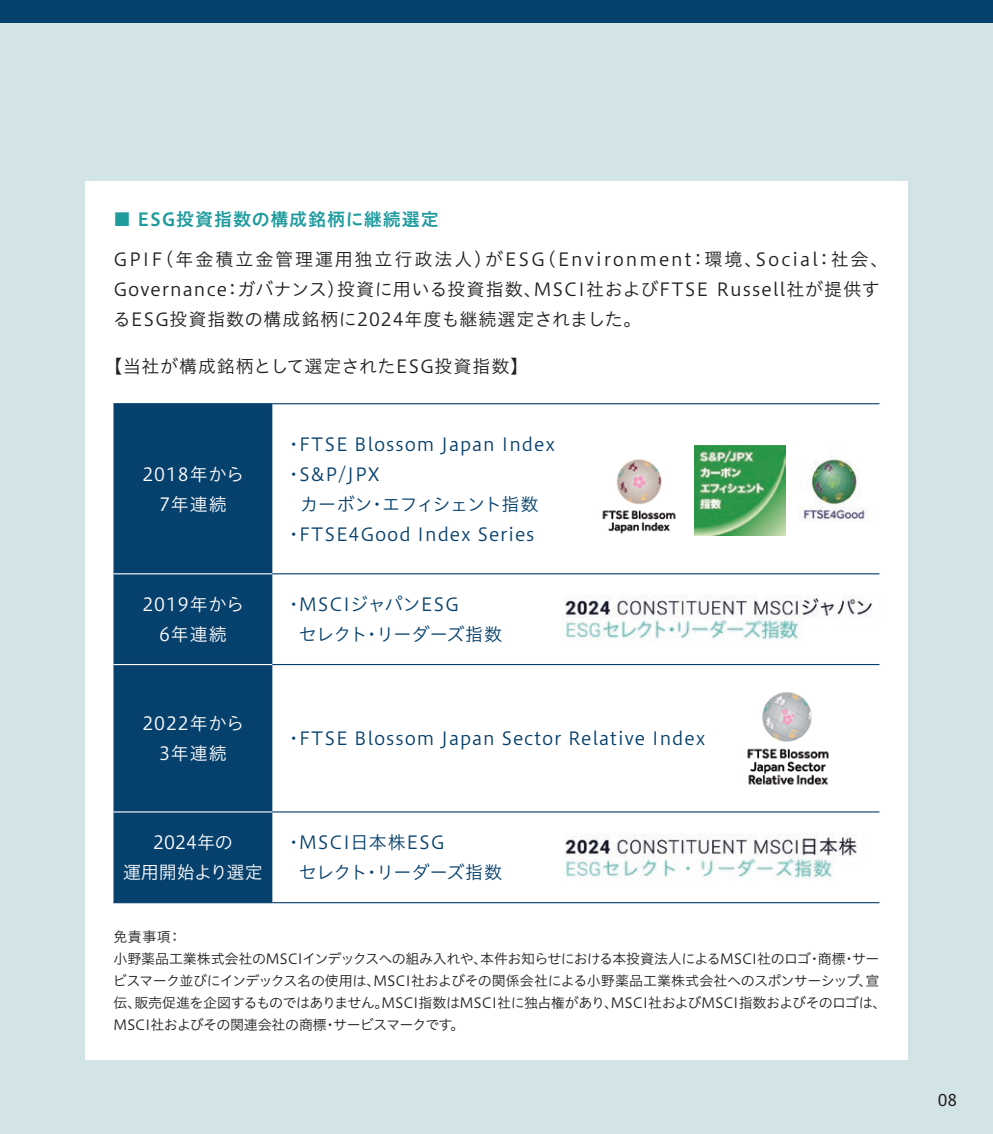
<style>
.page{position:relative;width:993px;height:1134px;background:#fff}
.page>*{position:absolute;margin:0;border:0;box-sizing:border-box;transform-origin:0 0}
.t1{font:18px/30px "Hiragino UD Sans Std W3";letter-spacing:.05em;color:#231f20}
.t2{font:18px/30px "Hiragino UD Sans Std W3";letter-spacing:.05em;color:#06406c}
.t3{font:18px/30px "Hiragino UD Sans Std W3";letter-spacing:.05em;color:#fff;text-align:center}
.t4{font:18px/30px "Hiragino UD Sans Std W3";letter-spacing:.01em;color:#06406c}
.t5{font:18px/30px "Hiragino UD Sans Std W3";letter-spacing:.03em;color:#06406c}
.t6{font:18px "Hiragino UD Sans Std W6";letter-spacing:.05em;color:#1f9b9e}
.t7{font:18px/30px "Hiragino UD Sans Std W3";letter-spacing:-.005em;color:#fff;text-align:center}
.t8{font:16px "Hiragino UD Sans Std W4";color:#231f20}
.t9{font:14px/22px "Hiragino UD Sans Std W3";letter-spacing:-.025em;color:#231f20}
</style>
<div class="page">
<div style="left:0;top:0;width:992px;height:1134px;background:#d3e4e6"></div>
<div style="left:0;top:0;width:992px;height:23px;background:#06406c"></div>
<div style="left:85px;top:181px;width:822px;height:879px;background:#fff"></div>
<div style="left:113px;top:404px;width:159px;height:498px;background:#06406c"></div>
<hr style="left:113px;top:403px;width:159px;height:1px;background:#06406c">
<hr style="left:272px;top:403px;width:607px;height:1px;background:#06406c">
<hr style="left:113px;top:902px;width:159px;height:1px;background:#06406c">
<hr style="left:272px;top:902px;width:607px;height:1px;background:#06406c">
<hr style="left:113px;top:573px;width:159px;height:1px;background:#fff">
<hr style="left:113px;top:664px;width:159px;height:1px;background:#fff">
<hr style="left:113px;top:811px;width:159px;height:1px;background:#fff">
<hr style="left:272px;top:573px;width:607px;height:1px;background:#06406c">
<hr style="left:272px;top:664px;width:607px;height:1px;background:#06406c">
<hr style="left:272px;top:811px;width:607px;height:1px;background:#06406c">
<img style="left:602px;top:459px;width:74px;height:75px">
<img style="left:694px;top:445px;width:90px;height:91px">
<img style="left:803px;top:459px;width:62px;height:63px">
<img style="left:565px;top:595px;width:307px;height:45px">
<img style="left:565px;top:834px;width:292px;height:45px">
<img style="left:747px;top:692px;width:82px;height:93px">
<p class="t6" style="left:113px;top:205px;width:327px">■ ESG投資指数の構成銘柄に継続選定</p>
<p class="t1" style="left:113px;top:243px;width:777px">GPIF（年金積立金管理運用独立行政法人）がESG（Environment：環境、Social：社会、<br>Governance：ガバナンス）投資に用いる投資指数、MSCI社およびFTSE Russell社が提供するESG投資指数の構成銘柄に2024年度も継続選定されました。</p>
<p class="t1" style="left:104px;top:350px;width:425px">【当社が構成銘柄として選定されたESG投資指数】</p>
<p class="t3" style="left:142px;top:458px;width:103px">2018年から<br>7年連続</p>
<p class="t2" style="left:285px;top:428px;width:271px">・FTSE Blossom Japan Index・S&amp;P/JPX</p>
<p class="t2" style="left:285px;top:488px;width:255px;text-align:right">カーボン・エフィシェント指数・FTSE4Good Index Series</p>
<p class="t3" style="left:142px;top:588px;width:103px">2019年から<br>6年連続</p>
<p class="t4" style="left:299px;top:588px;width:205px;text-indent:-14px">・MSCIジャパンESG<br>セレクト・リーダーズ指数</p>
<p class="t3" style="left:142px;top:707px;width:103px">2022年から<br>3年連続</p>
<p class="t2" style="left:285px;top:722px;width:422px">・FTSE Blossom Japan Sector Relative Index</p>
<p class="t7" style="left:123px;top:826px;width:141px">2024年の<br>運用開始より選定</p>
<p class="t5" style="left:299px;top:826px;width:205px;text-indent:-14px">・MSCI日本株ESG<br>セレクト・リーダーズ指数</p>
<p class="t9" style="left:113px;top:925px;width:775px">免責事項：<br>小野薬品工業株式会社のMSCIインデックスへの組み入れや、本件お知らせにおける本投資法人によるMSCI社のロゴ・商標・サービスマーク並びにインデックス名の使用は、MSCI社およびその関係会社による小野薬品工業株式会社へのスポンサーシップ、宣伝、販売促進を企図するものではありません。MSCI指数はMSCI社に独占権があり、MSCI社およびMSCI指数およびそのロゴは、MSCI社およびその関連会社の商標・サービスマークです。</p>
<p class="t8" style="left:937px;top:1088px;width:21px">08</p>
</div>
